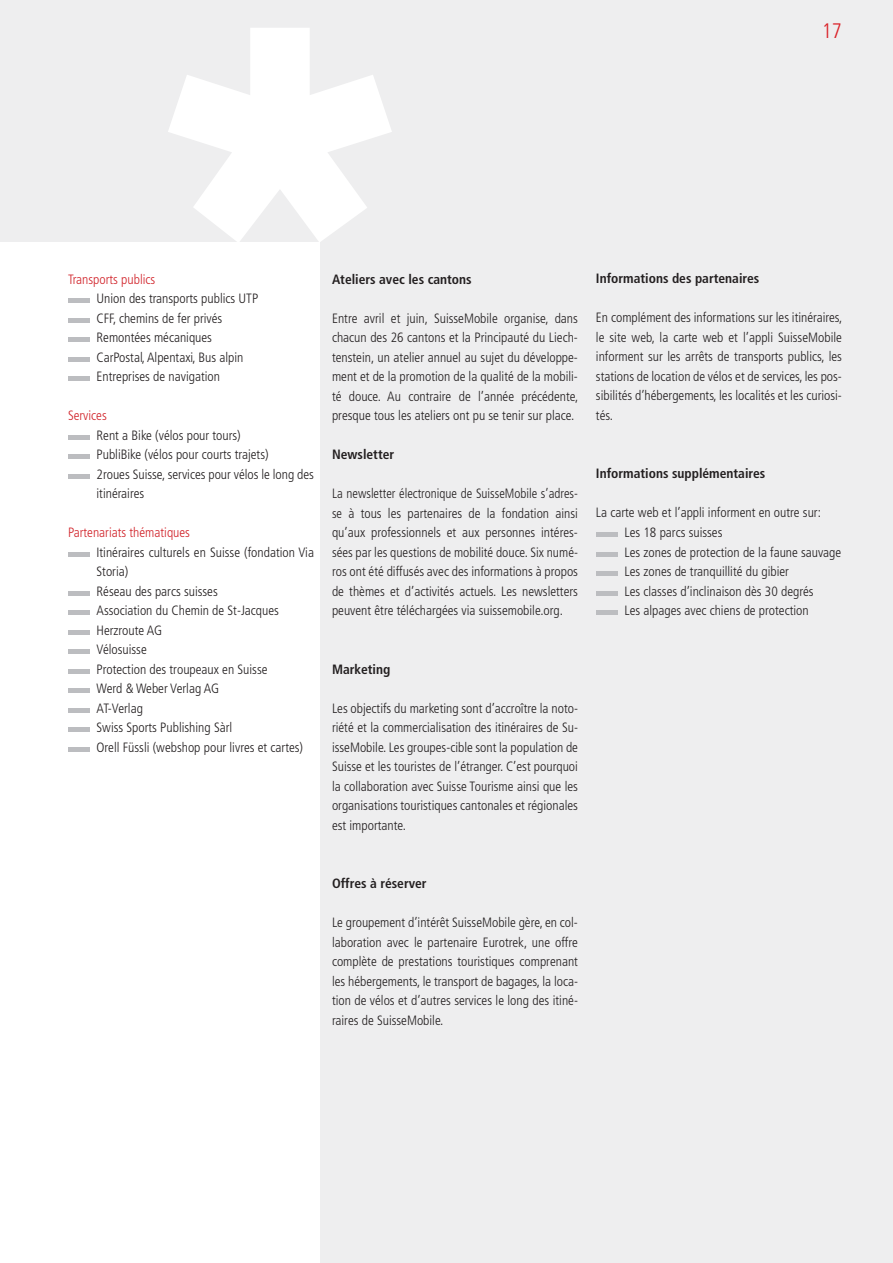
<style>
.page{position:relative;width:893px;height:1263px;background:#eeeeef}
.page>*{position:absolute;margin:0;border:0;box-sizing:border-box;transform-origin:0 0}
.t1{font:300 condensed 21px "Frutiger LT Pro";color:#da2128}
.t2{font:300 condensed 13.5px/19.5px "Frutiger LT Pro";color:#231f20}
.t3{font:300 condensed 13.5px/19.5px "Frutiger LT Pro";color:#231f20;text-align:justify;scale:.96 1}
.t4{font:700 condensed 13.5px "Frutiger LT Pro";color:#231f20}
.t5{font:300 condensed 13.5px "Frutiger LT Pro";color:#d1232a}
</style>
<div class="page">
<div style="left:0;top:242px;width:320px;height:1021px;background:#fff"></div>
<svg style="left:168px;top:28px;width:224px;height:214px;fill:#fff"></svg>
<hr style="left:68px;top:299px;width:21px;height:4px;background:#bcbdc0">
<div style="left:68px;top:318px;width:21px;height:5px;background:#bcbdc0"></div>
<hr style="left:68px;top:338px;width:21px;height:4px;background:#bcbdc0">
<div style="left:68px;top:357px;width:21px;height:5px;background:#bcbdc0"></div>
<hr style="left:68px;top:377px;width:21px;height:4px;background:#bcbdc0">
<div style="left:68px;top:435px;width:21px;height:5px;background:#bcbdc0"></div>
<hr style="left:68px;top:455px;width:21px;height:4px;background:#bcbdc0">
<div style="left:68px;top:474px;width:21px;height:5px;background:#bcbdc0"></div>
<div style="left:68px;top:552px;width:21px;height:5px;background:#bcbdc0"></div>
<div style="left:68px;top:591px;width:21px;height:5px;background:#bcbdc0"></div>
<hr style="left:68px;top:611px;width:21px;height:4px;background:#bcbdc0">
<div style="left:68px;top:630px;width:21px;height:5px;background:#bcbdc0"></div>
<hr style="left:68px;top:650px;width:21px;height:4px;background:#bcbdc0">
<div style="left:68px;top:669px;width:21px;height:5px;background:#bcbdc0"></div>
<hr style="left:68px;top:689px;width:21px;height:4px;background:#bcbdc0">
<div style="left:68px;top:708px;width:21px;height:5px;background:#bcbdc0"></div>
<hr style="left:68px;top:728px;width:21px;height:4px;background:#bcbdc0">
<div style="left:68px;top:747px;width:21px;height:5px;background:#bcbdc0"></div>
<hr style="left:596px;top:533px;width:21px;height:4px;background:#bcbdc0">
<div style="left:596px;top:552px;width:21px;height:5px;background:#bcbdc0"></div>
<hr style="left:596px;top:572px;width:21px;height:4px;background:#bcbdc0">
<div style="left:596px;top:591px;width:21px;height:5px;background:#bcbdc0"></div>
<hr style="left:596px;top:611px;width:21px;height:4px;background:#bcbdc0">
<h1 class="t1" style="left:822px;top:20px;width:22px">17</h1>
<p class="t5" style="left:68px;top:272px;width:89px">Transports publics</p>
<p class="t2" style="left:97px;top:289px;width:163px">Union des transports publics UTP<br>CFF, chemins de fer privés<br>Remontées mécaniques<br>CarPostal, Alpentaxi, Bus alpin<br>Entreprises de navigation</p>
<p class="t5" style="left:68px;top:409px;width:40px">Services</p>
<p class="t2" style="left:97px;top:426px;width:219px">Rent a Bike (vélos pour tours)<br>PubliBike (vélos pour courts trajets)<br>2roues Suisse, services pour vélos le long des itinéraires</p>
<p class="t5" style="left:68px;top:526px;width:124px">Partenariats thématiques</p>
<p class="t2" style="left:97px;top:543px;width:219px">Itinéraires culturels en Suisse (fondation Via<br>Storia)<br>Réseau des parcs suisses<br>Association du Chemin de St-Jacques<br>Herzroute AG<br>Vélosuisse<br>Protection des troupeaux en Suisse<br>Werd &amp; Weber Verlag AG<br>AT-Verlag<br>Swiss Sports Publishing Sàrl<br>Orell Füssli (webshop pour livres et cartes)</p>
<p class="t4" style="left:332px;top:272px;width:141px">Ateliers avec les cantons</p>
<p class="t2" style="left:332px;top:309px;width:248px;text-align:justify">Entre avril et juin, SuisseMobile organise, dans chacun des 26 cantons et la Principauté du Liech&shy;tenstein, un atelier annuel au sujet du développe&shy;ment et de la promotion de la qualité de la mobili&shy;té douce. Au contraire de l’année précédente, presque tous les ateliers ont pu se tenir sur place.</p>
<p class="t4" style="left:332px;top:448px;width:64px">Newsletter</p>
<p class="t3" style="left:332px;top:484px;width:258px">La newsletter électronique de SuisseMobile s’adres&shy;se à tous les partenaires de la fondation ainsi qu’aux professionnels et aux personnes intéres&shy;sées par les questions de mobilité douce. Six numé&shy;ros ont été diffusés avec des informations à propos de thèmes et d’activités actuels. Les newsletters peuvent être téléchargées via suissemobile.org.</p>
<p class="t4" style="left:332px;top:662px;width:60px">Marketing</p>
<p class="t2" style="left:332px;top:699px;width:247px;text-align:justify">Les objectifs du marketing sont d’accroître la noto&shy;riété et la commercialisation des itinéraires de Su&shy;isseMobile. Les groupes-cible sont la population de Suisse et les touristes de l’étranger. C’est pourquoi la collaboration avec Suisse Tourisme ainsi que les organisations touristiques cantonales et régionales est importante.</p>
<p class="t4" style="left:332px;top:877px;width:96px">Offres à réserver</p>
<p class="t2" style="left:332px;top:913px;width:247px;text-align:justify">Le groupement d’intérêt SuisseMobile gère, en col&shy;laboration avec le partenaire Eurotrek, une offre complète de prestations touristiques comprenant les hébergements, le transport de bagages, la loca&shy;tion de vélos et d’autres services le long des itiné&shy;raires de SuisseMobile.</p>
<p class="t4" style="left:596px;top:272px;width:165px">Informations des partenaires</p>
<p class="t2" style="left:596px;top:309px;width:248px;text-align:justify">En complément des informations sur les itinéraires, le site web, la carte web et l’appli SuisseMobile informent sur les arrêts de transports publics, les stations de location de vélos et de services, les pos&shy;sibilités d’hébergements, les localités et les curiosi&shy;tés.</p>
<p class="t4" style="left:596px;top:467px;width:171px">Informations supplémentaires</p>
<p class="t2" style="left:624px;top:504px;width:218px;text-indent:-29px">La carte web et l’appli informent en outre sur:<br>Les 18 parcs suisses<br>Les zones de protection de la faune sauvage Les zones de tranquillité du gibier<br>Les classes d’inclinaison dès 30 degrés<br>Les alpages avec chiens de protection</p>
</div>
